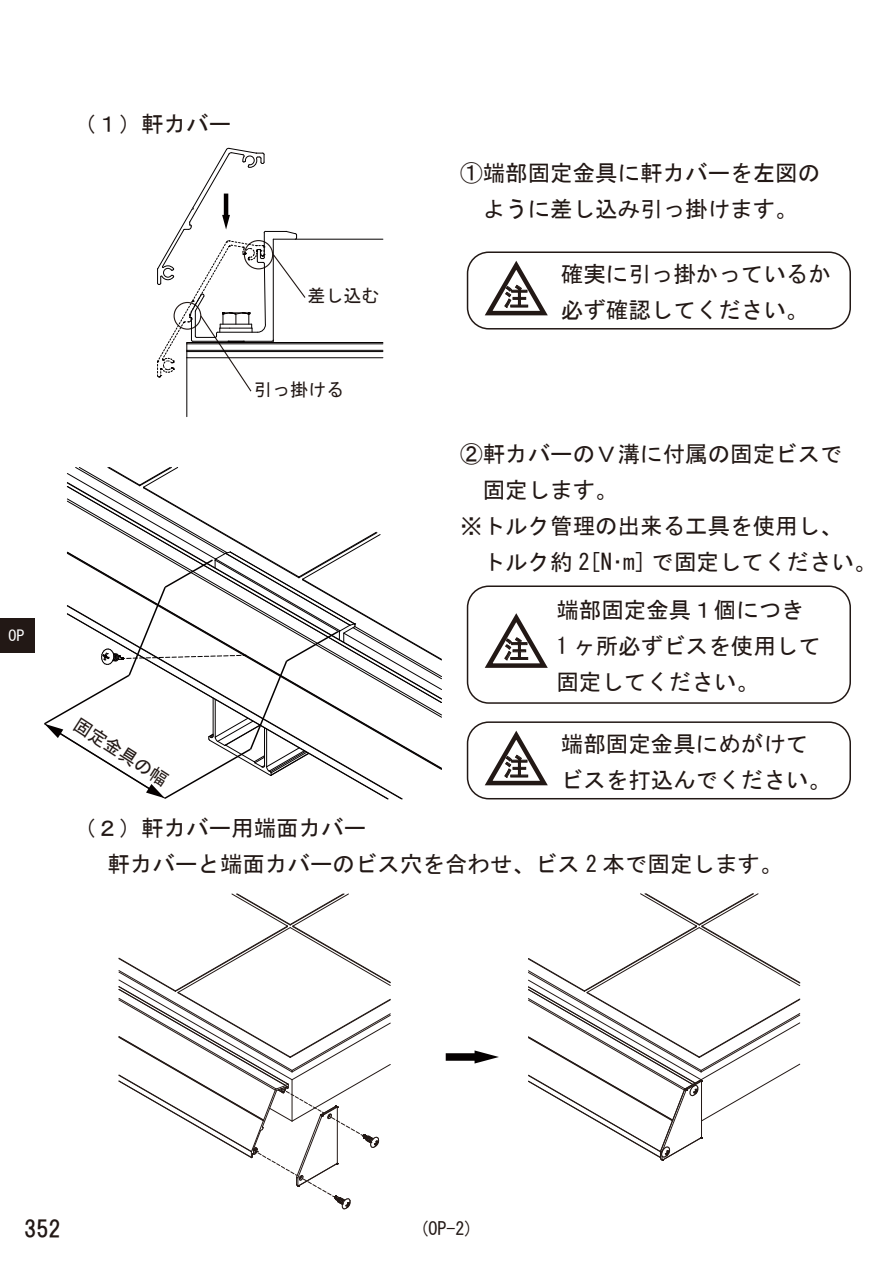
<style>
.page{position:relative;width:893px;height:1263px;background:#fff}
.page>*{position:absolute;margin:0;border:0;box-sizing:border-box;transform-origin:0 0}
.t1{font:25.5px "MS Gothic";color:#221815}
.t2{font:22.5px/36px "MS Gothic";color:#221815}
.t3{font:22.5px "HGP Gothic E";color:#221815}
.t4{font:18px "MS Gothic";color:#221815}
.t5{font:15px "MS Gothic";color:#fff;scale:1.07 1}
</style>
<div class="page">
<div style="left:467px;top:251px;width:384px;height:78px;border:2px solid #221815;border-radius:21px"></div>
<svg style="left:484px;top:260px;width:64px;height:56px"></svg>
<div style="left:467px;top:721px;width:384px;height:78px;border:2px solid #221815;border-radius:21px"></div>
<svg style="left:484px;top:730px;width:64px;height:56px"></svg>
<div style="left:467px;top:585px;width:384px;height:119px;border:2px solid #221815;border-radius:21px"></div>
<svg style="left:484px;top:613px;width:64px;height:55px"></svg>
<div style="left:446px;top:1053px;width:33px;height:8px;background:#040000"></div>
<svg style="left:475px;top:1050px;width:24px;height:13px"></svg>
<svg style="left:118px;top:893px;width:273px;height:317px"></svg>
<svg style="left:528px;top:893px;width:273px;height:268px"></svg>
<svg style="left:44px;top:467px;width:398px;height:303px"></svg>
<svg style="left:66px;top:482px;width:376px;height:218px"></svg>
<svg style="left:66px;top:605px;width:336px;height:195px"></svg>
<svg style="left:66px;top:613px;width:323px;height:187px"></svg>
<hr style="left:273px;top:239px;width:110px;height:1px;background:#040000">
<hr style="left:273px;top:342px;width:110px;height:1px;background:#040000">
<hr style="left:187px;top:343px;width:196px;height:1px;background:#040000">
<hr style="left:187px;top:350px;width:196px;height:1px;background:#040000">
<hr style="left:187px;top:351px;width:196px;height:1px;background:#040000">
<hr style="left:187px;top:357px;width:196px;height:1px;background:#040000">
<hr style="left:186px;top:358px;width:1px;height:59px;background:#040000">
<svg style="left:157px;top:148px;width:150px;height:245px"></svg>
<div style="left:0;top:619px;width:34px;height:34px;background:#221815"></div>
<p class="t5" style="left:8px;top:628px;width:16px">OP</p>
<p class="t2" style="left:74px;top:106px;width:159px">（１）軒カバー</p>
<p class="t4" style="left:308px;top:287px;width:73px">差し込む</p>
<p class="t4" style="left:254px;top:380px;width:91px">引っ掛ける</p>
<p class="t4" style="left:81px;top:715px;width:110px;rotate:33deg">固定金具の幅</p>
<p class="t2" style="left:460px;top:155px;width:361px">①端部固定金具に軒カバーを左図の　ように差し込み引っ掛けます。</p>
<p class="t1" style="left:503px;top:284px;width:27px">注</p>
<p class="t2" style="left:561px;top:256px;width:271px">確実に引っ掛かっているか必ず確認してください。</p>
<p class="t2" style="left:460px;top:435px;width:418px">②軒カバーのＶ溝に付属の固定ビスで<br>　固定します。<br>※トルク管理の出来る工具を使用し、<br>　トルク約 2[N･m] で固定してください。</p>
<p class="t1" style="left:503px;top:636px;width:27px">注</p>
<p class="t1" style="left:503px;top:754px;width:27px">注</p>
<p class="t2" style="left:556px;top:592px;width:266px">端部固定金具１個につき<br>1 ヶ所必ずビスを使用して固定してください。</p>
<p class="t2" style="left:561px;top:726px;width:271px">端部固定金具にめがけてビスを打込んでください。</p>
<p class="t2" style="left:108px;top:810px;width:676px;text-indent:-34px">（２）軒カバー用端面カバー<br>軒カバーと端面カバーのビス穴を合わせ、ビス 2 本で固定します。</p>
<p class="t3" style="left:24px;top:1218px;width:38px">352</p>
<p class="t4" style="left:419px;top:1220px;width:55px">(OP-2)</p>
</div>
